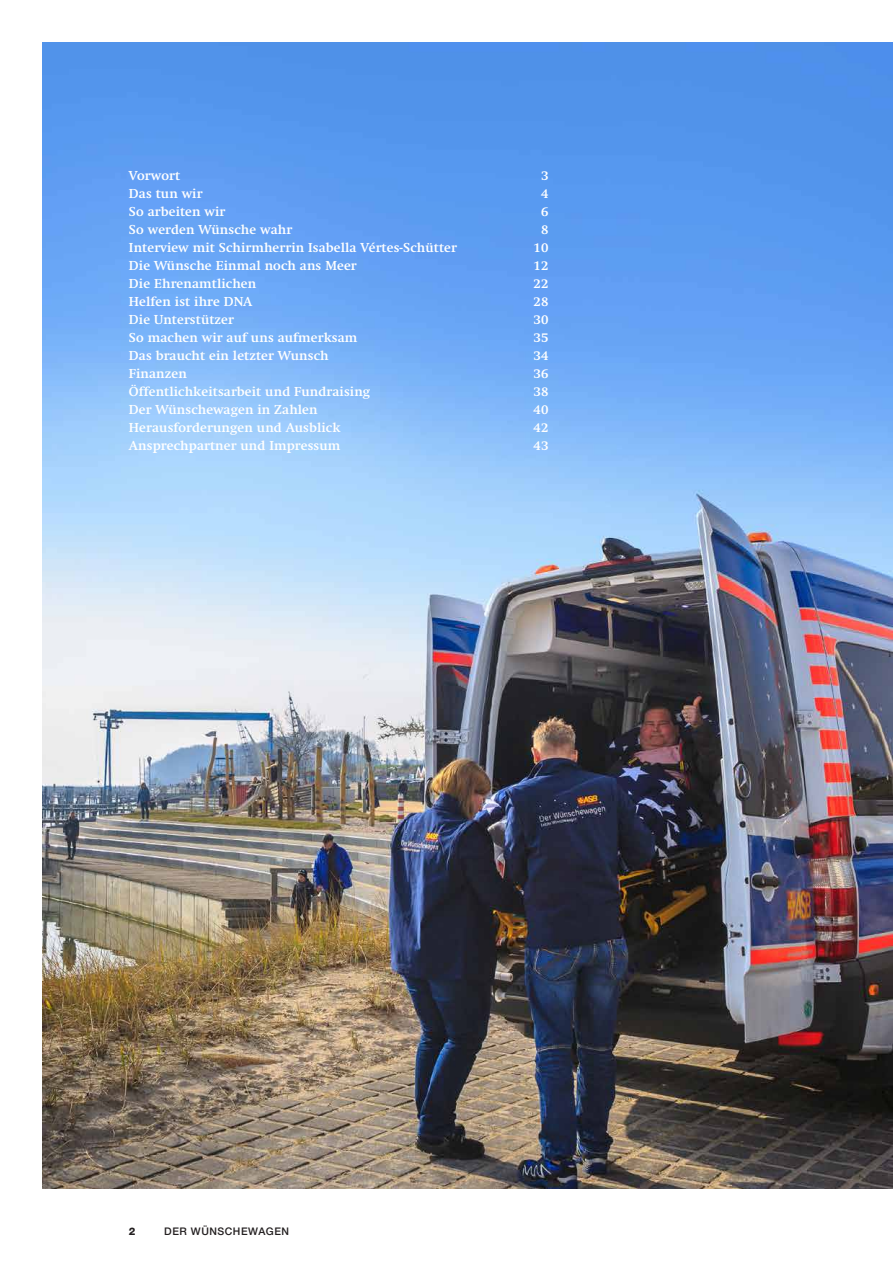
<style>
.page{position:relative;width:893px;height:1263px;background:#fff}
.page>*{position:absolute;margin:0;border:0;box-sizing:border-box;transform-origin:0 0}
.t1{font:700 12.75px "Swift";letter-spacing:.01em;color:#fff}
.t2{font:500 10.5px "Helvetica Neue LT Std";letter-spacing:.05em;color:#231f20}
.t3{font:800 10.5px "Helvetica Neue LT Std";color:#231f20}
</style>
<div class="page">
<img style="left:43px;top:43px;width:850px;height:1145px">
<p class="t1" style="left:129px;top:168px;width:53px">Vorwort</p>
<p class="t1" style="left:541px;top:168px;width:9px">3</p>
<p class="t1" style="left:129px;top:186px;width:75px">Das tun wir</p>
<p class="t1" style="left:541px;top:186px;width:9px">4</p>
<p class="t1" style="left:129px;top:204px;width:98px">So arbeiten wir</p>
<p class="t1" style="left:541px;top:204px;width:9px">6</p>
<p class="t1" style="left:129px;top:222px;width:165px">So werden Wünsche wahr</p>
<p class="t1" style="left:541px;top:222px;width:9px">8</p>
<p class="t1" style="left:129px;top:240px;width:329px">Interview mit Schirmherrin Isabella Vértes-Schütter</p>
<p class="t1" style="left:534px;top:240px;width:16px">10</p>
<p class="t1" style="left:129px;top:258px;width:229px">Die Wünsche Einmal noch ans Meer</p>
<p class="t1" style="left:534px;top:258px;width:16px">12</p>
<p class="t1" style="left:129px;top:276px;width:129px">Die Ehrenamtlichen</p>
<p class="t1" style="left:534px;top:276px;width:16px">22</p>
<p class="t1" style="left:129px;top:294px;width:125px">Helfen ist ihre DNA</p>
<p class="t1" style="left:534px;top:294px;width:16px">28</p>
<p class="t1" style="left:129px;top:312px;width:107px">Die Unterstützer</p>
<p class="t1" style="left:534px;top:312px;width:16px">30</p>
<p class="t1" style="left:129px;top:330px;width:230px">So machen wir auf uns aufmerksam</p>
<p class="t1" style="left:534px;top:330px;width:16px">35</p>
<p class="t1" style="left:129px;top:348px;width:201px">Das braucht ein letzter Wunsch</p>
<p class="t1" style="left:534px;top:348px;width:16px">34</p>
<p class="t1" style="left:129px;top:366px;width:59px">Finanzen</p>
<p class="t1" style="left:534px;top:366px;width:16px">36</p>
<p class="t1" style="left:129px;top:384px;width:243px">Öffentlichkeitsarbeit und Fundraising</p>
<p class="t1" style="left:534px;top:384px;width:16px">38</p>
<p class="t1" style="left:129px;top:402px;width:190px">Der Wünschewagen in Zahlen</p>
<p class="t1" style="left:534px;top:402px;width:16px">40</p>
<p class="t1" style="left:129px;top:420px;width:213px">Herausforderungen und Ausblick</p>
<p class="t1" style="left:534px;top:420px;width:16px">42</p>
<p class="t1" style="left:129px;top:438px;width:213px">Ansprechpartner und Impressum</p>
<p class="t1" style="left:534px;top:438px;width:16px">43</p>
<p class="t3" style="left:129px;top:1225px;width:8px">2</p>
<p class="t2" style="left:164px;top:1225px;width:126px">DER WÜNSCHEWAGEN</p>
</div>
